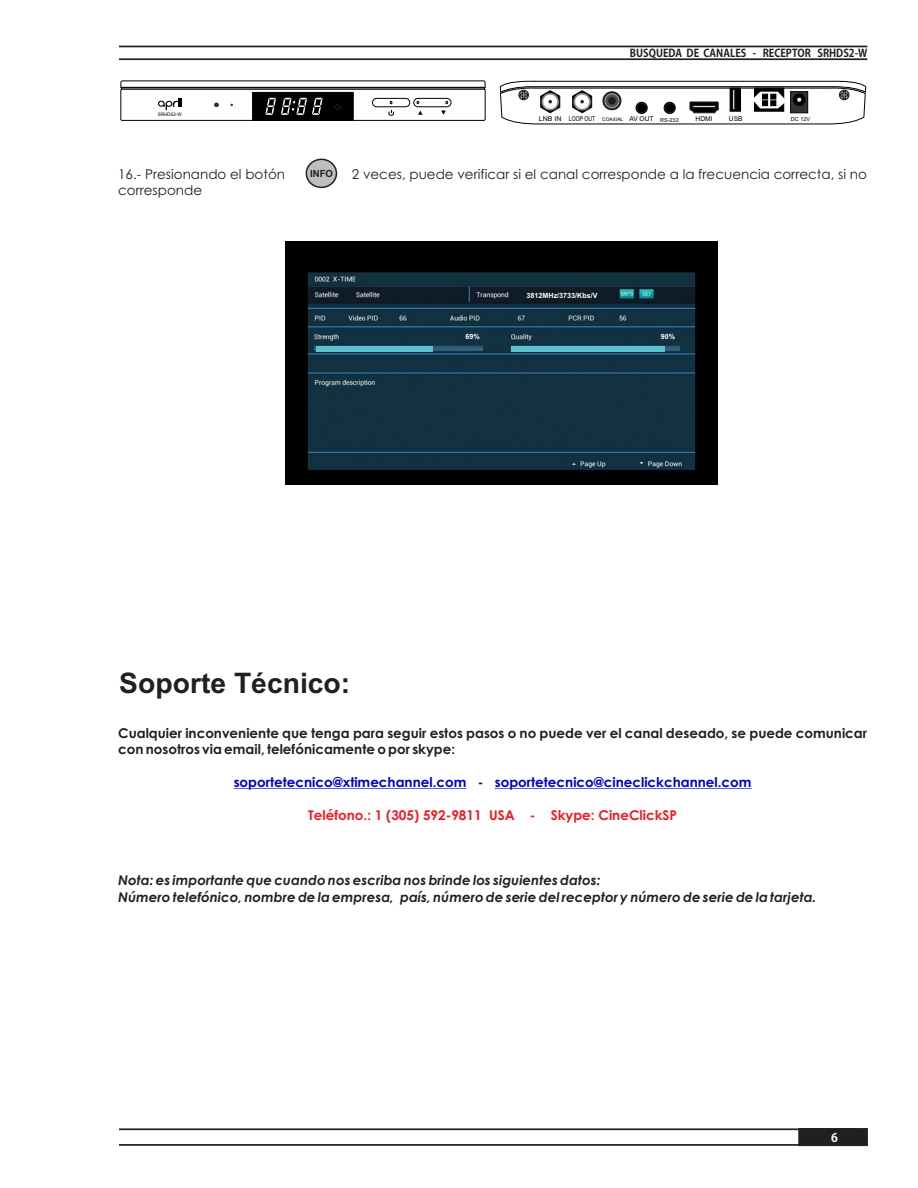
<style>
.page{position:relative;width:918px;height:1188px;background:#fff}
.page>*{position:absolute;margin:0;border:0;box-sizing:border-box;transform-origin:0 0}
.t1{font:700 28.35px "Arial";color:#231f20}
.t2{font:italic 700 13.5px/16.5px "Century Gothic";color:#231f20}
.t3{font:700 13.5px/16.4px "Century Gothic";color:#231f20}
.t4{font:13.5px "Century Gothic";color:#231f20}
.t5{font:700 13.5px "Century Gothic";color:#0000c4}
.t6{font:700 13.5px "Century Gothic";color:#ed1c24}
.t7{font:700 12px "Koz Go Pro";color:#fff}
.t8{font:700 10.8px "Koz Go Pro";color:#231f20;scale:.93 1}
.t9{font:700 9.9px "Arial";color:#231f20}
.t10{font:700 7.2px "Arial";color:#fff}
.t11{font:6.6px "Arial";color:#000;scale:.77 1}
.t12{font:6.6px "Arial";color:#000}
.t13{font:6.6px "Arial";color:#000;scale:1.05 1}
.t14{font:5.55px "Arial";color:#000}
.t15{font:4.8px "Arial";color:#000;scale:.93 1}
.s1{font-size:4.8px}
</style>
<div class="page">
<svg style="left:799px;top:1128px;width:69px;height:18px"></svg>
<hr style="left:119px;top:1144px;width:738px;height:2px;background:#231f20">
<hr style="left:119px;top:1128px;width:738px;height:2px;background:#231f20">
<hr style="left:234px;top:788px;width:232px;height:1px;background:#0000c4">
<hr style="left:495px;top:788px;width:257px;height:1px;background:#0000c4">
<hr style="left:119px;top:46px;width:748px;height:1px;background:#231f20">
<hr style="left:119px;top:58px;width:748px;height:2px;background:#231f20">
<svg style="left:120px;top:80px;width:366px;height:41px"></svg>
<svg style="left:500px;top:81px;width:367px;height:44px"></svg>
<div style="left:306px;top:159px;width:31px;height:29px;background:#bcbec0;border:1px solid #231f20;border-radius:50%"></div>
<img style="left:286px;top:242px;width:432px;height:243px">
<div style="left:524px;top:292px;width:77px;height:8px;background:#0f1c26"></div>
<div style="left:456px;top:332px;width:16px;height:9px;background:#123040"></div>
<div style="left:652px;top:332px;width:16px;height:9px;background:#123040"></div>
<div style="left:511px;top:346px;width:153px;height:5px;background:#5cc2d1"></div>
<div style="left:316px;top:346px;width:116px;height:5px;background:#5cc2d1"></div>
<p class="t15" style="left:158px;top:113px;width:27px">SRHDS2-W</p>
<p class="t8" style="left:630px;top:47px;width:257px">BUSQUEDA DE CANALES - RECEPTOR SRHDS2-W</p>
<p class="t13" style="left:539px;top:116px;width:23px">LNB IN</p>
<p class="t11" style="left:569px;top:116px;width:144px">LOOP OUT <span class="s1">COAXIAL</span> AV OUT <sub>RS-232</sub></p>
<p class="t12" style="left:696px;top:116px;width:19px">HDMI</p>
<p class="t12" style="left:729px;top:116px;width:15px">USB</p>
<p class="t14" style="left:791px;top:117px;width:21px">DC 12V</p>
<p class="t4" style="left:118px;top:169px;width:168px">16.- Presionando el botón</p>
<p class="t4" style="left:352px;top:169px;width:517px">2 veces, puede verificar si el canal corresponde a la frecuencia correcta, si no</p>
<p class="t4" style="left:118px;top:185px;width:86px">corresponde</p>
<p class="t9" style="left:310px;top:170px;width:24px">INFO</p>
<p class="t10" style="left:527px;top:293px;width:73px">3812MHz/3733/Kbs/V</p>
<p class="t10" style="left:465px;top:334px;width:16px">69%</p>
<p class="t10" style="left:661px;top:334px;width:16px">90%</p>
<h1 class="t1" style="left:119px;top:672px;width:233px">Soporte Técnico:</h1>
<p class="t3" style="left:118px;top:726px;width:751px">Cualquier inconveniente que tenga para seguir estos pasos o no puede ver el canal deseado, se puede comunicar con nosotros via email, telefónicamente o por skype:</p>
<p class="t3" style="left:478px;top:775px;width:7px">-</p>
<p class="t5" style="left:234px;top:777px;width:234px">soportetecnico@xtimechannel.com</p>
<p class="t5" style="left:495px;top:777px;width:258px">soportetecnico@cineclickchannel.com</p>
<p class="t6" style="left:308px;top:809px;width:370px">Teléfono.: 1 (305) 592-9811 USA - Skype: CineClickSP</p>
<p class="t2" style="left:118px;top:874px;width:700px">Nota: es importante que cuando nos escriba nos brinde los siguientes datos:<br>Número telefónico, nombre de la empresa, país, número de serie del receptor y número de serie de la tarjeta.</p>
<p class="t7" style="left:831px;top:1131px;width:8px">6</p>
</div>
